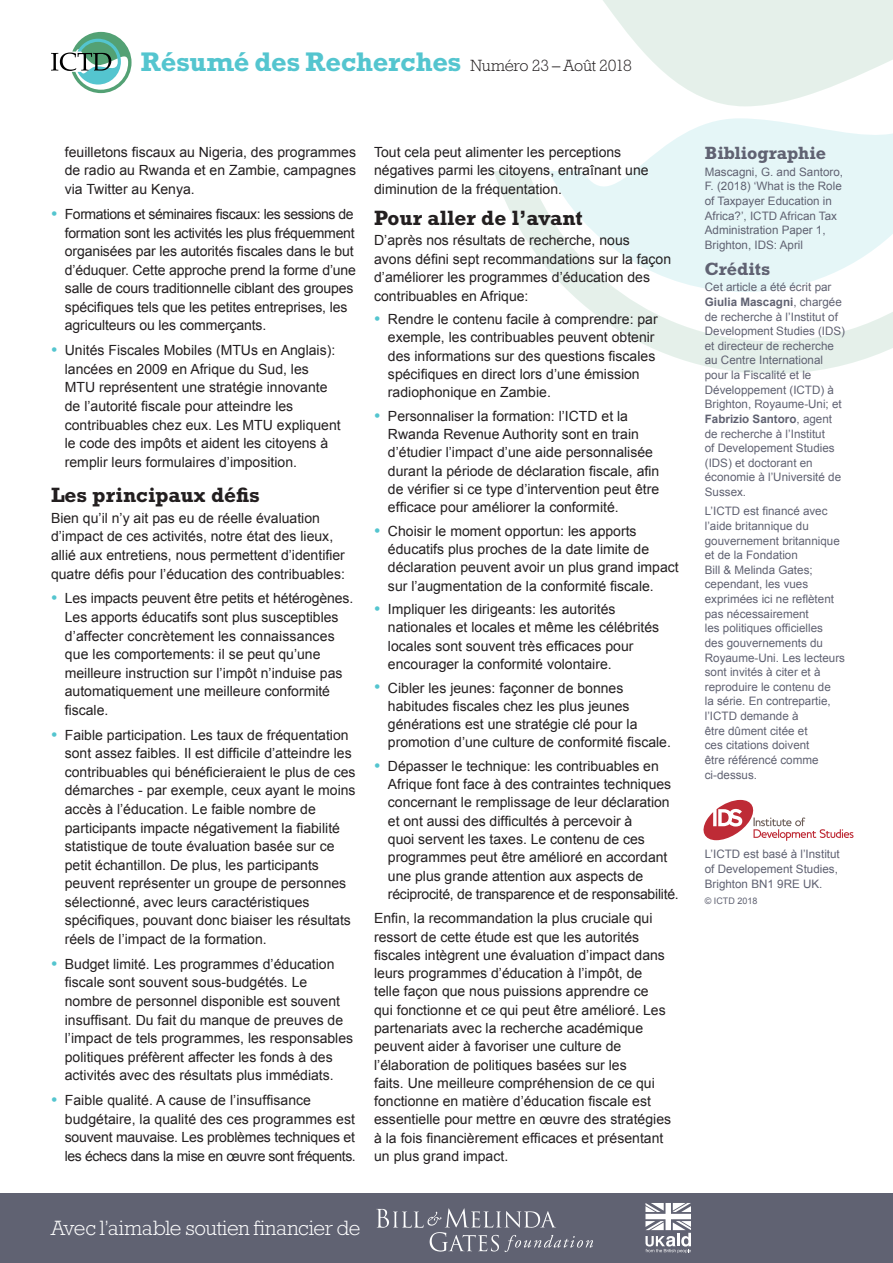
<style>
.page{position:relative;width:893px;height:1263px;background:#fff}
.page>*{position:absolute;margin:0;border:0;box-sizing:border-box;transform-origin:0 0}
.t1{font:700 27.3px "Rockwell Std";letter-spacing:-.01em;color:#54c5cf}
.t2{font:700 21px "Rockwell Std";color:#231f20}
.t3{font:300 21px "Rockwell Std";letter-spacing:-.015em;color:#fff}
.t4{font:700 18px "Rockwell Std";color:#606272}
.t5{font:14.1px/18.6px "Arial";color:#231f20}
.t6{font:11.7px/14.5px "Arial";color:#606272}
.t7{font:9px "Arial";color:#606272}
.s1{font-weight:300;font-size:16.5px;color:#231f20}
.s2{font-size:18px;color:#54c5cf}
.s3{font-weight:700}
</style>
<div class="page">
<div style="left:0;top:1193px;width:893px;height:70px;background:#606272"></div>
<svg style="left:494px;top:171px;width:399px;height:203px"></svg>
<svg style="left:547px;top:0;width:346px;height:292px"></svg>
<svg style="left:51px;top:32px;width:81px;height:61px"></svg>
<svg style="left:645px;top:1203px;width:46px;height:50px"></svg>
<img style="left:376px;top:1208px;width:217px;height:44px">
<svg style="left:703px;top:800px;width:150px;height:41px"></svg>
<h1 class="t1" style="left:141px;top:46px;width:492px">Résumé des Recherches <span class="s1">Numéro 23 – Août 2018</span></h1>
<p class="t5" style="left:65px;top:143px;width:293px;text-align:justify">feuilletons fiscaux au Nigeria, des programmes de radio au Rwanda et en Zambie, campagnes via Twitter au Kenya.</p>
<p class="t5" style="left:65px;top:205px;width:293px;text-indent:-14px"><span class="s2">•</span> Formations et séminaires fiscaux: les sessions de formation sont les activités les plus fréquemment organisées par les autorités fiscales dans le but d’éduquer. Cette approche prend la forme d’une salle de cours traditionnelle ciblant des groupes spécifiques tels que les petites entreprises, les agriculteurs ou les commerçants.</p>
<p class="t5" style="left:65px;top:341px;width:277px;text-indent:-14px"><span class="s2">•</span> Unités Fiscales Mobiles (MTUs en Anglais): lancées en 2009 en Afrique du Sud, les MTU représentent une stratégie innovante de l’autorité fiscale pour atteindre les contribuables chez eux. Les MTU expliquent le code des impôts et aident les citoyens à remplir leurs formulaires d’imposition.</p>
<h2 class="t2" style="left:51px;top:483px;width:210px">Les principaux défis</h2>
<p class="t5" style="left:51px;top:509px;width:295px">Bien qu’il n’y ait pas eu de réelle évaluation d’impact de ces activités, notre état des lieux, allié aux entretiens, nous permettent d’identifier quatre défis pour l’éducation des contribuables:</p>
<p class="t5" style="left:65px;top:589px;width:290px;text-indent:-14px"><span class="s2">•</span> Les impacts peuvent être petits et hétérogènes.<br>Les apports éducatifs sont plus susceptibles d’affecter concrètement les connaissances que les comportements: il se peut qu’une meilleure instruction sur l’impôt n’induise pas automatiquement une meilleure conformité fiscale.</p>
<p class="t5" style="left:65px;top:726px;width:292px;text-indent:-14px"><span class="s2">•</span> Faible participation. Les taux de fréquentation sont assez faibles. Il est difficile d’atteindre les contribuables qui bénéficieraient le plus de ces démarches - par exemple, ceux ayant le moins accès à l’éducation. Le faible nombre de participants impacte négativement la fiabilité statistique de toute évaluation basée sur ce petit échantillon. De plus, les participants peuvent représenter un groupe de personnes sélectionné, avec leurs caractéristiques spécifiques, pouvant donc biaiser les résultats réels de l’impact de la formation.</p>
<p class="t5" style="left:65px;top:955px;width:290px;text-indent:-14px"><span class="s2">•</span> Budget limité. Les programmes d’éducation fiscale sont souvent sous-budgétés. Le nombre de personnel disponible est souvent insuffisant. Du fait du manque de preuves de l’impact de tels programmes, les responsables politiques préfèrent affecter les fonds à des activités avec des résultats plus immédiats.</p>
<p class="t5" style="left:65px;top:1091px;width:293px;text-indent:-14px"><span class="s2">•</span> Faible qualité. A cause de l’insuffisance budgétaire, la qualité des ces programmes est souvent mauvaise. Les problèmes techniques et les échecs dans la mise en œuvre sont fréquents.</p>
<p class="t5" style="left:374px;top:143px;width:276px">Tout cela peut alimenter les perceptions négatives parmi les citoyens, entraînant une diminution de la fréquentation.</p>
<h2 class="t2" style="left:374px;top:205px;width:210px">Pour aller de l’avant</h2>
<p class="t5" style="left:374px;top:231px;width:298px">D’après nos résultats de recherche, nous<br>avons défini sept recommandations sur la façon d’améliorer les programmes d’éducation des contribuables en Afrique:</p>
<p class="t5" style="left:388px;top:310px;width:271px;text-indent:-14px"><span class="s2">•</span> Rendre le contenu facile à comprendre: par exemple, les contribuables peuvent obtenir des informations sur des questions fiscales spécifiques en direct lors d’une émission radiophonique en Zambie.</p>
<p class="t5" style="left:388px;top:407px;width:273px;text-indent:-14px"><span class="s2">•</span> Personnaliser la formation: l’ICTD et la Rwanda Revenue Authority sont en train d’étudier l’impact d’une aide personnalisée durant la période de déclaration fiscale, afin de vérifier si ce type d’intervention peut être efficace pour améliorer la conformité.</p>
<p class="t5" style="left:388px;top:522px;width:292px;text-indent:-14px"><span class="s2">•</span> Choisir le moment opportun: les apports éducatifs plus proches de la date limite de déclaration peuvent avoir un plus grand impact sur l’augmentation de la conformité fiscale.</p>
<p class="t5" style="left:388px;top:600px;width:273px;text-indent:-14px"><span class="s2">•</span> Impliquer les dirigeants: les autorités nationales et locales et même les célébrités locales sont souvent très efficaces pour encourager la conformité volontaire.</p>
<p class="t5" style="left:388px;top:679px;width:284px;text-indent:-14px"><span class="s2">•</span> Cibler les jeunes: façonner de bonnes habitudes fiscales chez les plus jeunes générations est une stratégie clé pour la promotion d’une culture de conformité fiscale.</p>
<p class="t5" style="left:388px;top:757px;width:292px;text-indent:-14px"><span class="s2">•</span> Dépasser le technique: les contribuables en Afrique font face à des contraintes techniques concernant le remplissage de leur déclaration et ont aussi des difficultés à percevoir à<br>quoi servent les taxes. Le contenu de ces programmes peut être amélioré en accordant une plus grande attention aux aspects de réciprocité, de transparence et de responsabilité.</p>
<p class="t5" style="left:374px;top:909px;width:298px">Enfin, la recommandation la plus cruciale qui ressort de cette étude est que les autorités fiscales intègrent une évaluation d’impact dans leurs programmes d’éducation à l’impôt, de telle façon que nous puissions apprendre ce<br>qui fonctionne et ce qui peut être amélioré. Les partenariats avec la recherche académique peuvent aider à favoriser une culture de l’élaboration de politiques basées sur les<br>faits. Une meilleure compréhension de ce qui fonctionne en matière d’éducation fiscale est essentielle pour mettre en œuvre des stratégies à la fois financièrement efficaces et présentant un plus grand impact.</p>
<h2 class="t3" style="left:51px;top:1216px;width:311px">Avec l’aimable soutien financier de</h2>
<p class="t4" style="left:705px;top:142px;width:123px">Bibliographie</p>
<p class="t6" style="left:705px;top:164px;width:140px">Mascagni, G. and Santoro,<br>F. (2018) ‘What is the Role of Taxpayer Education in<br>Africa?’, ICTD African Tax<br>Administration Paper 1,<br>Brighton, IDS: April</p>
<p class="t4" style="left:705px;top:258px;width:67px">Crédits</p>
<p class="t6" style="left:705px;top:280px;width:142px">Cet article a été écrit par<br><span class="s3">Giulia Mascagni</span>, chargée de recherche à l’Institut of<br>Development Studies (IDS) et directeur de recherche au Centre International pour la Fiscalité et le<br>Développement (ICTD) à<br>Brighton, Royaume-Uni; et<br><span class="s3">Fabrizio Santoro</span>, agent de recherche à l’Institut<br>of Developement Studies (IDS) et doctorant en économie à l’Université de<br>Sussex.</p>
<p class="t6" style="left:705px;top:504px;width:142px">L’ICTD est financé avec l’aide britannique du gouvernement britannique et de la Fondation<br>Bill &amp; Melinda Gates; cependant, les vues exprimées ici ne reflètent pas nécessairement<br>les politiques officielles<br>des gouvernements du<br>Royaume-Uni. Les lecteurs sont invités à citer et à reproduire le contenu de<br>la série. En contrepartie, l’ICTD demande à<br>être dûment citée et<br>ces citations doivent<br>être référencé comme ci-dessus.</p>
<p class="t6" style="left:705px;top:847px;width:137px">L’ICTD est basé à l’Institut of Developement Studies,<br>Brighton BN1 9RE UK.</p>
<p class="t7" style="left:705px;top:895px;width:54px">© ICTD 2018</p>
</div>
